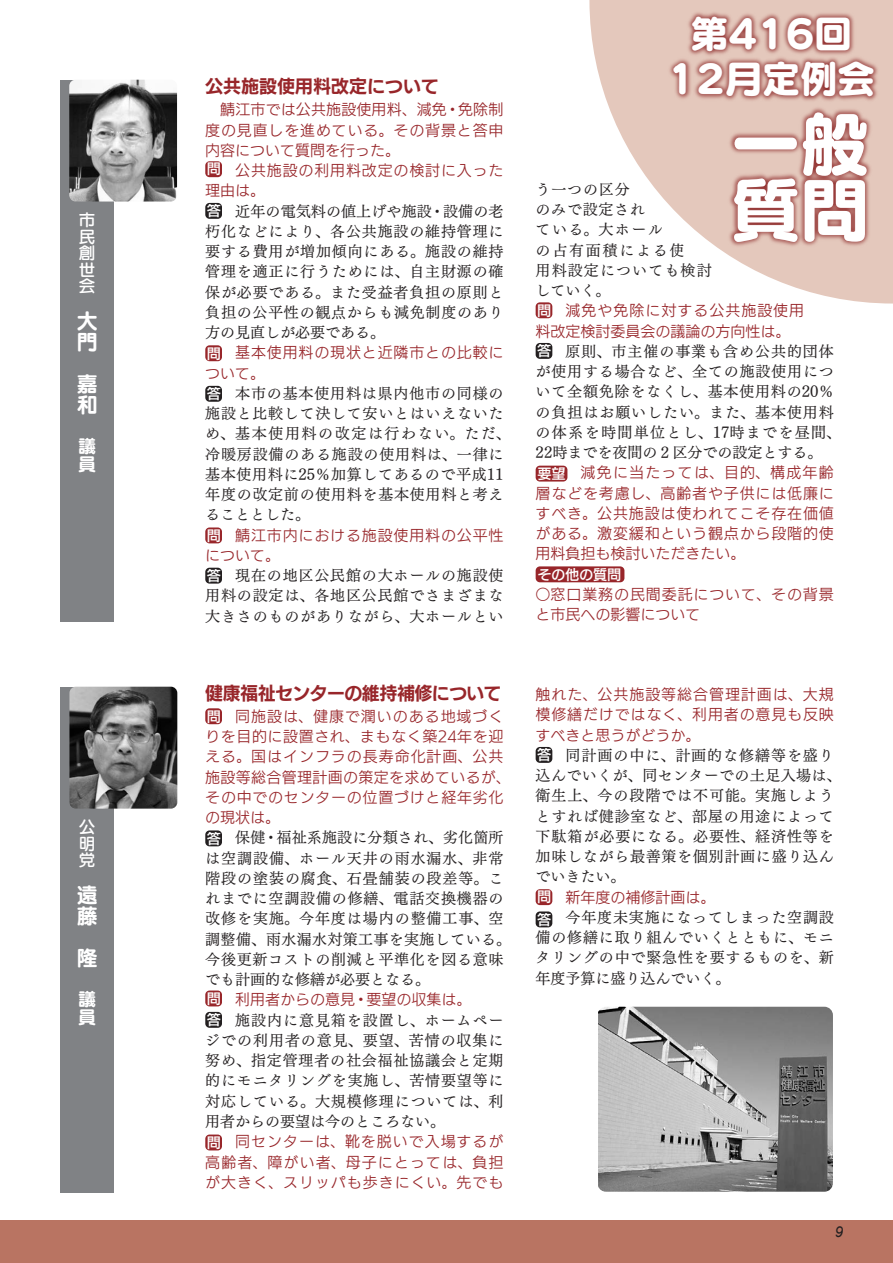
<style>
.page{position:relative;width:893px;height:1263px;background:#fff}
.page>*{position:absolute;margin:0;border:0;box-sizing:border-box;transform-origin:0 0}
.t1{font:69px/66px "UD Marugo Small Pr 6 N E";color:#fff}
.t2{font:37.5px/45px "UD Marugo Small Pr 6 N E";color:#fff;text-align:center}
.t3{font:21px/21px "UD Marugo Small Pr 6 N B";color:#fff}
.t4{font:18px "UD Kakugo Large Pr 6 N B";letter-spacing:-.015em;color:#98262a}
.t5{font:18px/18px "UD Marugo Small Pr 6 N B";color:#fff}
.t6{font:16.5px/16.5px "UD Marugo Small Pr 6 N DB";color:#fff;text-align:justify}
.t7{font:15px/20.2px "UD Mincho Pr 6 N M";letter-spacing:.055em;color:#231f20;text-align:justify}
.t8{font:15px/20.2px "UD Kakugo Small Pr 6 N R";letter-spacing:.055em;color:#98262a}
.t9{font:15px/20.2px "UD Kakugo Small Pr 6 N R";color:#98262a}
.t10{font:15px/20.2px "UD Mincho Pr 6 N M";letter-spacing:.075em;color:#231f20}
.t11{font:italic 15px "Arial";color:#231f20}
.t12{font:14.25px/22.4px "UD Kakugo Small Pr 6 N DB";letter-spacing:-.02em;color:#fff}
</style>
<div class="page">
<svg style="left:589px;top:0;width:87px;height:212px"></svg>
<div style="left:0;top:1220px;width:893px;height:43px;background:#b97462"></div>
<div style="left:60px;top:80px;width:54px;height:541px;background:#808285"></div>
<div style="left:60px;top:687px;width:54px;height:505px;background:#808285"></div>
<div style="left:536px;top:466px;width:31px;height:15px;background:#98262a;border-radius:4px"></div>
<div style="left:536px;top:566px;width:88px;height:16px;background:#98262a;border-radius:4px"></div>
<div style="left:205px;top:161px;width:17px;height:16px;background:#98262a;border-radius:4px"></div>
<div style="left:205px;top:345px;width:17px;height:16px;background:#98262a;border-radius:4px"></div>
<div style="left:205px;top:203px;width:17px;height:16px;background:#231f20;border-radius:4px"></div>
<div style="left:205px;top:386px;width:17px;height:16px;background:#231f20;border-radius:4px"></div>
<div style="left:536px;top:302px;width:16px;height:16px;background:#98262a;border-radius:4px"></div>
<div style="left:536px;top:343px;width:16px;height:16px;background:#231f20;border-radius:4px"></div>
<div style="left:536px;top:889px;width:16px;height:16px;background:#98262a;border-radius:4px"></div>
<div style="left:536px;top:911px;width:16px;height:16px;background:#231f20;border-radius:4px"></div>
<div style="left:205px;top:527px;width:17px;height:16px;background:#98262a;border-radius:4px"></div>
<div style="left:205px;top:568px;width:17px;height:16px;background:#231f20;border-radius:4px"></div>
<div style="left:205px;top:708px;width:17px;height:16px;background:#98262a;border-radius:4px"></div>
<div style="left:205px;top:990px;width:17px;height:16px;background:#98262a;border-radius:4px"></div>
<div style="left:205px;top:1134px;width:17px;height:16px;background:#98262a;border-radius:4px"></div>
<div style="left:205px;top:830px;width:17px;height:16px;background:#231f20;border-radius:4px"></div>
<div style="left:205px;top:1012px;width:17px;height:16px;background:#231f20;border-radius:4px"></div>
<div style="left:536px;top:747px;width:16px;height:16px;background:#231f20;border-radius:4px"></div>
<img style="left:69px;top:80px;width:108px;height:122px">
<img style="left:69px;top:687px;width:108px;height:122px">
<img style="left:598px;top:1007px;width:235px;height:185px">
<img style="left:612px;top:0;width:281px;height:165px">
<img style="left:676px;top:54px;width:217px;height:250px">
<p class="t6" style="left:79px;top:212px;width:17px">市民創世会</p>
<h3 class="t3" style="left:77px;top:312px;width:22px">大門</h3>
<h3 class="t3" style="left:77px;top:375px;width:22px">嘉和</h3>
<p class="t5" style="left:78px;top:437px;width:19px">議員</p>
<p class="t6" style="left:79px;top:819px;width:17px">公明党</p>
<h3 class="t3" style="left:77px;top:886px;width:22px">遠藤</h3>
<h3 class="t3" style="left:77px;top:949px;width:22px">隆</h3>
<p class="t5" style="left:78px;top:990px;width:19px">議員</p>
<p class="t4" style="left:205px;top:77px;width:236px">公共施設使用料改定について</p>
<p class="t8" style="left:205px;top:100px;width:300px">　鯖江市では公共施設使用料、減免・免除制度の見直しを進めている。その背景と答申内容について質問を行った。<br>　　公共施設の利用料改定の検討に入った理由は。</p>
<p class="t7" style="left:205px;top:200px;width:300px">　　近年の電気料の値上げや施設・設備の老朽化などにより、各公共施設の維持管理に要する費用が増加傾向にある。施設の維持管理を適正に行うためには、自主財源の確保が必要である。また受益者負担の原則と負担の公平性の観点からも減免制度のあり方の見直しが必要である。</p>
<p class="t8" style="left:205px;top:343px;width:300px">　　基本使用料の現状と近隣市との比較について。</p>
<p class="t7" style="left:205px;top:382px;width:307px;text-align:left;text-indent:30px">本市の基本使用料は県内他市の同様の施設と比較して決して安いとはいえないため、基本使用料の改定は行わない。ただ、冷暖房設備のある施設の使用料は、一律に基本使用料に25％加算してあるので平成11年度の改定前の使用料を基本使用料と考えることとした。</p>
<p class="t8" style="left:205px;top:525px;width:300px">　　鯖江市内における施設使用料の公平性について。</p>
<p class="t7" style="left:205px;top:564px;width:300px;text-indent:30px">現在の地区公民館の大ホールの施設使用料の設定は、各地区公民館でさまざまな大きさのものがありながら、大ホールとい</p>
<p class="t12" style="left:207px;top:158px;width:16px">問</p>
<p class="t12" style="left:207px;top:200px;width:16px">答</p>
<p class="t12" style="left:207px;top:342px;width:16px">問</p>
<p class="t12" style="left:207px;top:383px;width:16px">答</p>
<p class="t12" style="left:207px;top:525px;width:16px">問</p>
<p class="t12" style="left:207px;top:565px;width:16px">答</p>
<p class="t4" style="left:205px;top:683px;width:298px">健康福祉センターの維持補修について</p>
<p class="t8" style="left:205px;top:707px;width:307px">　　同施設は、健康で潤いのある地域づくりを目的に設置され、まもなく築24年を迎える。国はインフラの長寿命化計画、公共施設等総合管理計画の策定を求めているが、その中でのセンターの位置づけと経年劣化の現状は。</p>
<p class="t7" style="left:205px;top:827px;width:307px;text-align:left">　　保健・福祉系施設に分類され、劣化箇所は空調設備、ホール天井の雨水漏水、非常階段の塗装の腐食、石畳舗装の段差等。これまでに空調設備の修繕、電話交換機器の改修を実施。今年度は場内の整備工事、空調整備、雨水漏水対策工事を実施している。今後更新コストの削減と平準化を図る意味でも計画的な修繕が必要となる。</p>
<p class="t9" style="left:205px;top:990px;width:268px">　　利用者からの意見・要望の収集は。</p>
<p class="t7" style="left:205px;top:1009px;width:300px;text-indent:30px">施設内に意見箱を設置し、ホームページでの利用者の意見、要望、苦情の収集に努め、指定管理者の社会福祉協議会と定期的にモニタリングを実施し、苦情要望等に対応している。大規模修理については、利用者からの要望は今のところない。</p>
<p class="t8" style="left:205px;top:1132px;width:300px;text-align:justify">　　同センターは、靴を脱いで入場するが高齢者、障がい者、母子にとっては、負担が大きく、スリッパも歩きにくい。先でも</p>
<p class="t12" style="left:207px;top:705px;width:16px">問</p>
<p class="t12" style="left:207px;top:827px;width:16px">答</p>
<p class="t12" style="left:207px;top:988px;width:16px">問</p>
<p class="t12" style="left:207px;top:1009px;width:16px">答</p>
<p class="t12" style="left:207px;top:1132px;width:16px">問</p>
<h2 class="t2" style="left:668px;top:12px;width:209px">第416回<br>12月定例会</h2>
<h1 class="t1" style="left:731px;top:113px;width:139px">一般質問</h1>
<p class="t10" style="left:536px;top:178px;width:178px">う一つの区分<br>のみで設定され<br>ている。大ホール<br>の占有面積による使<br>用料設定についても検討していく。</p>
<p class="t9" style="left:536px;top:301px;width:270px">　　減免や免除に対する公共施設使用料改定検討委員会の議論の方向性は。</p>
<p class="t7" style="left:536px;top:340px;width:307px;text-align:left;text-indent:30px">原則、市主催の事業も含め公共的団体が使用する場合など、全ての施設使用について全額免除をなくし、基本使用料の20％の負担はお願いしたい。また、基本使用料の体系を時間単位とし、17時までを昼間、<br>22時までを夜間の２区分での設定とする。</p>
<p class="t8" style="left:536px;top:463px;width:300px;text-align:justify">　　　減免に当たっては、目的、構成年齢層などを考慮し、高齢者や子供には低廉にすべき。公共施設は使われてこそ存在価値がある。激変緩和という観点から段階的使用料負担も検討いただきたい。</p>
<p class="t8" style="left:536px;top:585px;width:300px">○窓口業務の民間委託について、その背景と市民への影響について</p>
<p class="t12" style="left:537px;top:299px;width:16px">問</p>
<p class="t12" style="left:537px;top:340px;width:16px">答</p>
<p class="t12" style="left:537px;top:463px;width:30px">要望</p>
<p class="t12" style="left:537px;top:563px;width:85px">その他の質問</p>
<p class="t8" style="left:536px;top:685px;width:300px;text-align:justify">触れた、公共施設等総合管理計画は、大規模修繕だけではなく、利用者の意見も反映すべきと思うがどうか。</p>
<p class="t7" style="left:536px;top:744px;width:307px;text-align:left;text-indent:30px">同計画の中に、計画的な修繕等を盛り込んでいくが、同センターでの土足入場は、衛生上、今の段階では不可能。実施しようとすれば健診室など、部屋の用途によって下駄箱が必要になる。必要性、経済性等を加味しながら最善策を個別計画に盛り込んでいきたい。</p>
<p class="t9" style="left:536px;top:887px;width:181px">　　新年度の補修計画は。</p>
<p class="t7" style="left:536px;top:906px;width:300px;text-indent:30px">今年度未実施になってしまった空調設備の修繕に取り組んでいくとともに、モニタリングの中で緊急性を要するものを、新年度予算に盛り込んでいく。</p>
<p class="t12" style="left:537px;top:744px;width:16px">答</p>
<p class="t12" style="left:537px;top:886px;width:16px">問答</p>
<p class="t11" style="left:835px;top:1222px;width:10px">9</p>
</div>
